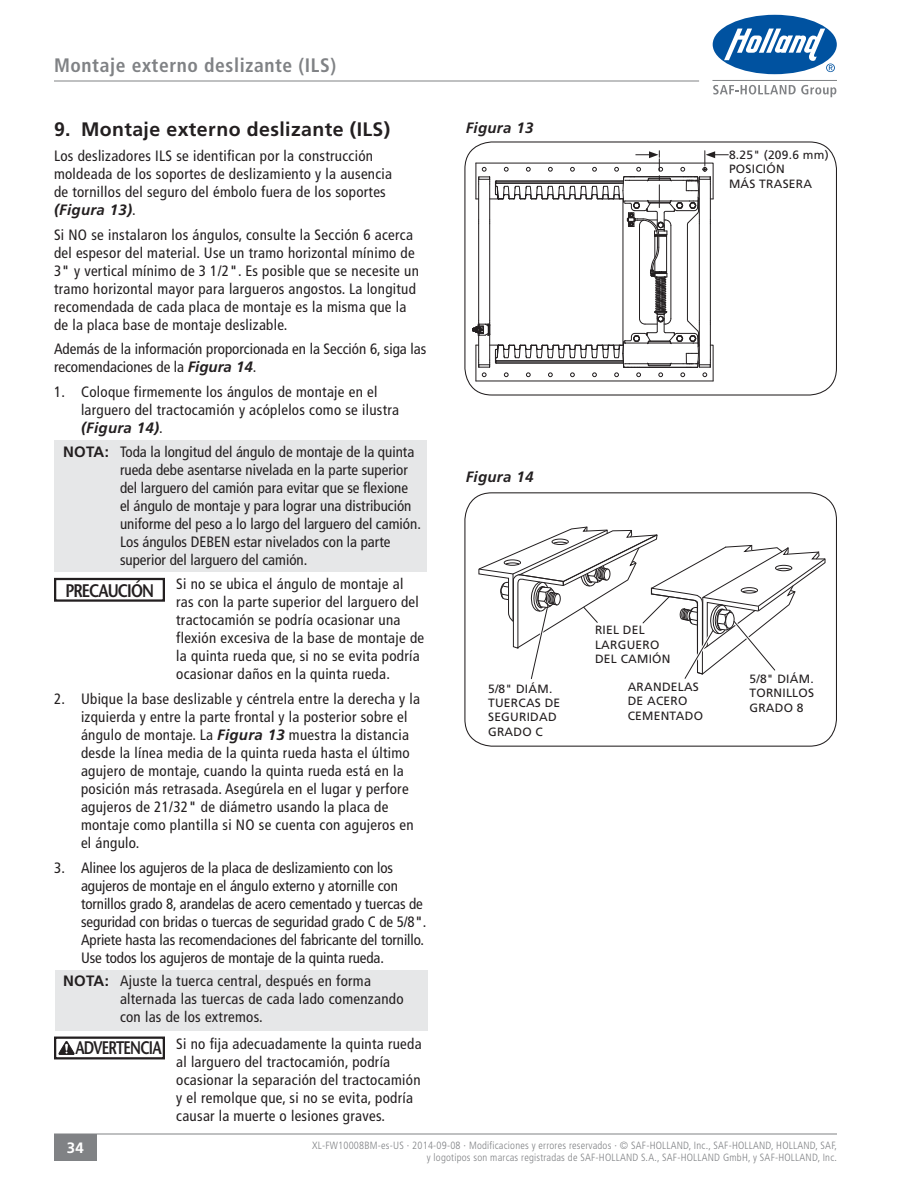
<style>
.page{position:relative;width:918px;height:1188px;background:#fff}
.page>*{position:absolute;margin:0;border:0;box-sizing:border-box;transform-origin:0 0}
.t1{font:700 19.5px "Frutiger LT Std";letter-spacing:.02em;color:#231f20}
.t2{font:700 condensed 19.5px "Frutiger LT Std";letter-spacing:.03em;color:#808285}
.t3{font:600 18.15px "Stone Sans";letter-spacing:-.06em;color:#231f20;scale:.77 1}
.t4{font:600 18.15px "Stone Sans";letter-spacing:-.06em;color:#231f20;scale:.84 1}
.t5{font:condensed 15px/18px "Frutiger LT Std";letter-spacing:.02em;color:#231f20}
.t6{font:condensed 15px/18px "Frutiger LT Std";color:#231f20}
.t7{font:condensed 15px/18px "Frutiger LT Std";letter-spacing:-.005em;color:#231f20}
.t8{font:italic 700 15px "Frutiger LT Std";letter-spacing:.02em;color:#231f20}
.t9{font:700 15px "Frutiger LT Std";color:#fff}
.t10{font:12px/14.4px "Frutiger LT Std";letter-spacing:.02em;color:#231f20}
.t11{font:300 condensed 10.5px/12.6px "Frutiger LT Std";letter-spacing:.02em;color:#808285;text-align:right}
.s1{font-weight:700;font-style:italic;font-stretch:normal}
.s2{font-stretch:normal}
.s3{font-weight:700;font-stretch:normal}
</style>
<div class="page">
<div style="left:464px;top:141px;width:373px;height:255px;border:1px solid #231f20;border-radius:27px"></div>
<div style="left:54px;top:1134px;width:43px;height:27px;background:#808285"></div>
<hr style="left:54px;top:1134px;width:783px;height:1px;background:#808285">
<hr style="left:54px;top:81px;width:645px;height:1px;background:#808285">
<div style="left:713px;top:15px;width:124px;height:59px;background:#0052a0;border-radius:50%"></div>
<svg style="left:724px;top:29px;width:111px;height:43px"></svg>
<svg style="left:713px;top:85px;width:123px;height:12px"></svg>
<hr style="left:713px;top:80px;width:124px;height:1px;background:#808285">
<div style="left:54px;top:440px;width:373px;height:131px;background:#e6e7e8"></div>
<div style="left:55px;top:970px;width:373px;height:60px;background:#e6e7e8"></div>
<hr style="left:476px;top:381px;width:237px;height:1px;background:#231f20">
<svg style="left:472px;top:151px;width:257px;height:230px"></svg>
<div style="left:54px;top:578px;width:111px;height:24px;border:2px solid #231f20"></div>
<div style="left:54px;top:1037px;width:111px;height:22px;border:2px solid #231f20"></div>
<svg style="left:59px;top:1041px;width:15px;height:14px"></svg>
<div style="left:464px;top:492px;width:373px;height:255px;border:1px solid #231f20;border-radius:27px"></div>
<svg style="left:478px;top:526px;width:348px;height:153px"></svg>
<h1 class="t2" style="left:54px;top:56px;width:284px">Montaje externo deslizante (ILS)</h1>
<h1 class="t1" style="left:54px;top:121px;width:338px">9. Montaje externo deslizante (ILS)</h1>
<p class="t8" style="left:466px;top:121px;width:69px">Figura 13</p>
<p class="t5" style="left:54px;top:147px;width:340px">Los deslizadores ILS se identifican por la construcción moldeada de los soportes de deslizamiento y la ausencia de tornillos del seguro del émbolo fuera de los soportes <span class="s1">(Figura 13)</span>.</p>
<p class="t5" style="left:54px;top:226px;width:366px">Si NO se instalaron los ángulos, consulte la Sección 6 acerca del espesor del material. Use un tramo horizontal mínimo de 3<span class="s2">"</span> y vertical mínimo de 3 1/2<span class="s2">"</span>. Es posible que se necesite un tramo horizontal mayor para largueros angostos. La longitud recomendada de cada placa de montaje es la misma que la de la placa base de montaje deslizable.</p>
<p class="t6" style="left:54px;top:341px;width:374px">Además de la información proporcionada en la Sección 6, siga las recomendaciones de la <span class="s1">Figura 14</span>.</p>
<p class="t5" style="left:81px;top:384px;width:320px;text-indent:-27px">1. Coloque firmemente los ángulos de montaje en el larguero del tractocamión y acóplelos como se ilustra <span class="s1">(Figura 14)</span>.</p>
<p class="t6" style="left:120px;top:443px;width:302px;text-indent:-57px"><span class="s3">NOTA:</span> Toda la longitud del ángulo de montaje de la quinta rueda debe asentarse nivelada en la parte superior del larguero del camión para evitar que se flexione el ángulo de montaje y para lograr una distribución uniforme del peso a lo largo del larguero del camión.<br>Los ángulos DEBEN estar nivelados con la parte superior del larguero del camión.</p>
<p class="t5" style="left:176px;top:576px;width:249px">Si no se ubica el ángulo de montaje al ras con la parte superior del larguero del tractocamión se podría ocasionar una flexión excesiva de la base de montaje de la quinta rueda que, si no se evita podría ocasionar daños en la quinta rueda.</p>
<p class="t5" style="left:81px;top:690px;width:341px;text-indent:-27px">2. Ubique la base deslizable y céntrela entre la derecha y la izquierda y entre la parte frontal y la posterior sobre el ángulo de montaje. La <span class="s1">Figura 13</span> muestra la distancia desde la línea media de la quinta rueda hasta el último agujero de montaje, cuando la quinta rueda está en la posición más retrasada. Asegúrela en el lugar y perfore agujeros de 21/32<span class="s2">"</span> de diámetro usando la placa de montaje como plantilla si NO se cuenta con agujeros en el ángulo.</p>
<p class="t7" style="left:81px;top:859px;width:347px;text-indent:-27px">3. Alinee los agujeros de la placa de deslizamiento con los agujeros de montaje en el ángulo externo y atornille con tornillos grado 8, arandelas de acero cementado y tuercas de seguridad con bridas o tuercas de seguridad grado C de 5/8<span class="s2">"</span>.<br>Apriete hasta las recomendaciones del fabricante del tornillo.<br>Use todos los agujeros de montaje de la quinta rueda.</p>
<p class="t5" style="left:120px;top:973px;width:285px;text-indent:-57px"><span class="s3">NOTA:</span> Ajuste la tuerca central, después en forma alternada las tuercas de cada lado comenzando con las de los extremos.</p>
<p class="t5" style="left:176px;top:1036px;width:247px">Si no fija adecuadamente la quinta rueda al larguero del tractocamión, podría ocasionar la separación del tractocamión y el remolque que, si no se evita, podría causar la muerte o lesiones graves.</p>
<p class="t10" style="left:729px;top:148px;width:101px">8.25" (209.6 mm)<br>POSICIÓN<br>MÁS TRASERA</p>
<p class="t8" style="left:466px;top:471px;width:69px">Figura 14</p>
<p class="t4" style="left:65px;top:583px;width:107px">PRECAUCIÓN</p>
<p class="t10" style="left:595px;top:623px;width:77px">RIEL DEL<br>LARGUERO<br>DEL CAMIÓN</p>
<p class="t10" style="left:628px;top:680px;width:77px">ARANDELAS<br>DE ACERO<br>CEMENTADO</p>
<p class="t10" style="left:488px;top:682px;width:74px">5/8" DIÁM.<br>TUERCAS DE<br>SEGURIDAD<br>GRADO C</p>
<p class="t10" style="left:750px;top:672px;width:66px;text-align:justify">5/8" DIÁM.<br>TORNILLOS GRADO 8</p>
<p class="t3" style="left:75px;top:1041px;width:114px">ADVERTENCIA</p>
<p class="t9" style="left:67px;top:1141px;width:18px">34</p>
<p class="t11" style="left:312px;top:1139px;width:526px">XL-FW10008BM-es-US · 2014-09-08 · Modificaciones y errores reservados · © SAF-HOLLAND, Inc., SAF-HOLLAND, HOLLAND, SAF, y logotipos son marcas registradas de SAF-HOLLAND S.A., SAF-HOLLAND GmbH, y SAF-HOLLAND, Inc.</p>
</div>
